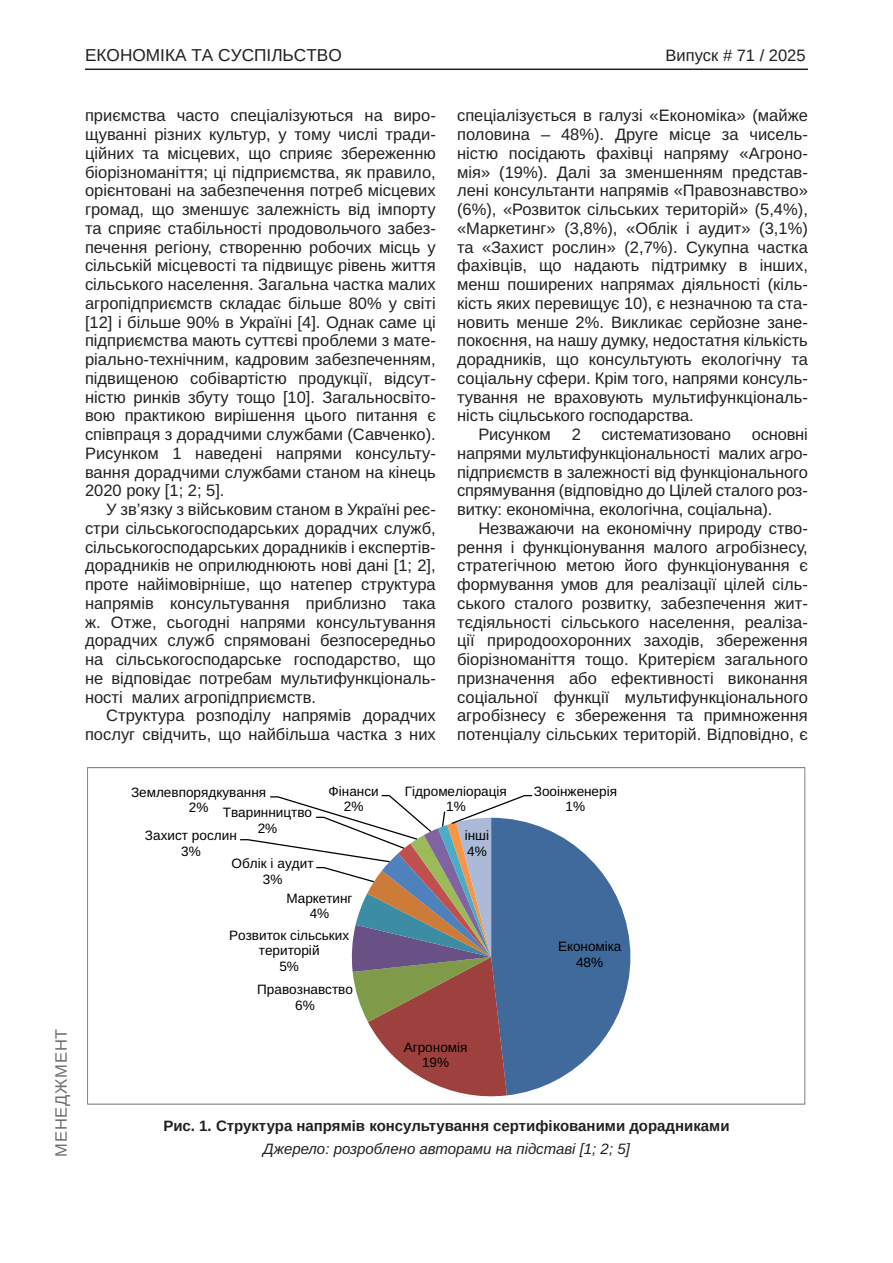
<style>
.page{position:relative;width:893px;height:1263px;background:#fff}
.page>*{position:absolute;margin:0;border:0;box-sizing:border-box;transform-origin:0 0}
.t1{font:17.25px "Arimo";color:#231f20}
.Текст_основной_G{font:16.5px/18.8px "Arimo";color:#231f20;text-align:justify}
.t2{font:16.5px "Arimo";color:#231f20}
.t3{font:16.5px "Arimo";letter-spacing:.05em;color:#6c6d70}
.Рисунок_N{font:700 15px "Arimo";color:#231f20}
.Джерело{font:italic 15px "Arimo";color:#231f20}
.t4{font:13.5px/15.6px "Arimo Roman";color:#000;text-align:center}
</style>
<div class="page">
<hr style="left:85px;top:69px;width:723px;height:1px;background:#231f20">
<svg style="left:240px;top:795px;width:390px;height:302px"></svg>
<p class="t1" style="left:85px;top:45px;width:258px">ЕКОНОМІКА ТА СУСПІЛЬСТВО</p>
<p class="t2" style="left:665px;top:46px;width:142px">Випуск # 71 / 2025</p>
<p class="Текст_основной_G" style="left:85px;top:106px;width:352px">приємства часто спеціалізуються на виро&shy;щуванні різних культур, у тому числі тради&shy;ційних та місцевих, що сприяє збереженню біорізноманіття; ці підприємства, як правило, орієнтовані на забезпечення потреб місцевих громад, що зменшує залежність від імпорту та сприяє стабільності продовольчого забез&shy;печення регіону, створенню робочих місць у сільській місцевості та підвищує рівень життя сільського населення. Загальна частка малих агропідприємств складає більше 80% у світі [12] і більше 90% в Україні [4]. Однак саме ці підприємства мають суттєві проблеми з мате&shy;ріально-технічним, кадровим забезпеченням, підвищеною собівартістю продукції, відсут&shy;ністю ринків збуту тощо [10]. Загальносвіто&shy;вою практикою вирішення цього питання є співпраця з дорадчими службами (Савченко).<br>Рисунком 1 наведені напрями консульту&shy;вання дорадчими службами станом на кінець 2020 року [1; 2; 5].</p>
<p class="Текст_основной_G" style="left:85px;top:500px;width:352px;text-indent:21px">У зв’язку з військовим станом в Україні реє&shy;стри сільськогосподарських дорадчих служб, сільськогосподарських дорадників і експертів&shy;дорадників не оприлюднюють нові дані [1; 2], проте найімовірніше, що натепер структура напрямів консультування приблизно така ж. Отже, сьогодні напрями консультування дорадчих служб спрямовані безпосередньо на сільськогосподарське господарство, що не відповідає потребам мультифункціональ&shy;ності малих агропідприємств.</p>
<p class="Текст_основной_G" style="left:85px;top:706px;width:352px;text-align:right">Структура розподілу напрямів дорадчих послуг свідчить, що найбільша частка з них</p>
<p class="Текст_основной_G" style="left:457px;top:106px;width:352px">спеціалізується в галузі «Економіка» (майже половина – 48%). Друге місце за чисель&shy;ністю посідають фахівці напряму «Агроно&shy;мія» (19%). Далі за зменшенням представ&shy;лені консультанти напрямів «Правознавство» (6%), «Розвиток сільських територій» (5,4%), «Маркетинг» (3,8%), «Облік і аудит» (3,1%) та «Захист рослин» (2,7%). Сукупна частка фахівців, що надають підтримку в інших, менш поширених напрямах діяльності (кіль&shy;кість яких перевищує 10), є незначною та ста&shy;новить менше 2%. Викликає серйозне зане&shy;покоєння, на нашу думку, недостатня кількість дорадників, що консультують екологічну та соціальну сфери. Крім того, напрями консуль&shy;тування не враховують мультифункціональ&shy;ність сіцльського господарства.</p>
<p class="Текст_основной_G" style="left:478px;top:425px;width:74px">Рисунком</p>
<p class="Текст_основной_G" style="left:572px;top:425px;width:11px">2</p>
<p class="Текст_основной_G" style="left:601px;top:425px;width:131px">систематизовано</p>
<p class="Текст_основной_G" style="left:457px;top:425px;width:352px;text-indent:295px">основні напрями мультифункціональності малих агро&shy;підприємств в залежності від функціонального спрямування (відповідно до Цілей сталого роз&shy;витку: економічна, екологічна, соціальна).</p>
<p class="Текст_основной_G" style="left:457px;top:519px;width:352px;text-indent:21px">Незважаючи на економічну природу ство&shy;рення і функціонування малого агробізнесу, стратегічною метою його функціонування є формування умов для реалізації цілей сіль&shy;ського сталого розвитку, забезпечення жит&shy;тєдіяльності сільського населення, реаліза&shy;ції природоохоронних заходів, збереження біорізноманіття тощо. Критерієм загального призначення або ефективності виконання соціальної функції мультифункціонального агробізнесу є збереження та примноження потенціалу сільських територій. Відповідно, є</p>
<p class="t3" style="left:52px;top:1157px;width:130px;rotate:-90deg">МЕНЕДЖМЕНТ</p>
<p class="t4" style="left:131px;top:785px;width:137px">Землевпорядкування<br>2%</p>
<p class="t4" style="left:329px;top:783px;width:52px">Фінанси<br>2%</p>
<p class="t4" style="left:405px;top:783px;width:103px">Гідромеліорація<br>1%</p>
<p class="t4" style="left:534px;top:783px;width:85px">Зооінженерія<br>1%</p>
<p class="t4" style="left:465px;top:828px;width:26px;text-align:left">інші<br>4%</p>
<p class="t4" style="left:223px;top:805px;width:91px">Тваринництво<br>2%</p>
<p class="t4" style="left:145px;top:828px;width:93px">Захист рослин<br>3%</p>
<p class="t4" style="left:232px;top:856px;width:83px">Облік і аудит<br>3%</p>
<p class="t4" style="left:287px;top:890px;width:68px">Маркетинг<br>4%</p>
<p class="t4" style="left:229px;top:927px;width:122px">Розвиток сільських територій<br>5%</p>
<p class="t4" style="left:257px;top:982px;width:97px">Правознавство<br>6%</p>
<p class="t4" style="left:404px;top:1039px;width:65px">Агрономія<br>19%</p>
<p class="t4" style="left:558px;top:939px;width:65px">Економіка<br>48%</p>
<p class="Рисунок_N" style="left:163px;top:1116px;width:568px">Рис. 1. Структура напрямів консультування сертифікованими дорадниками</p>
<p class="Джерело" style="left:263px;top:1139px;width:368px">Джерело: розроблено авторами на підставі [1; 2; 5]</p>
</div>
